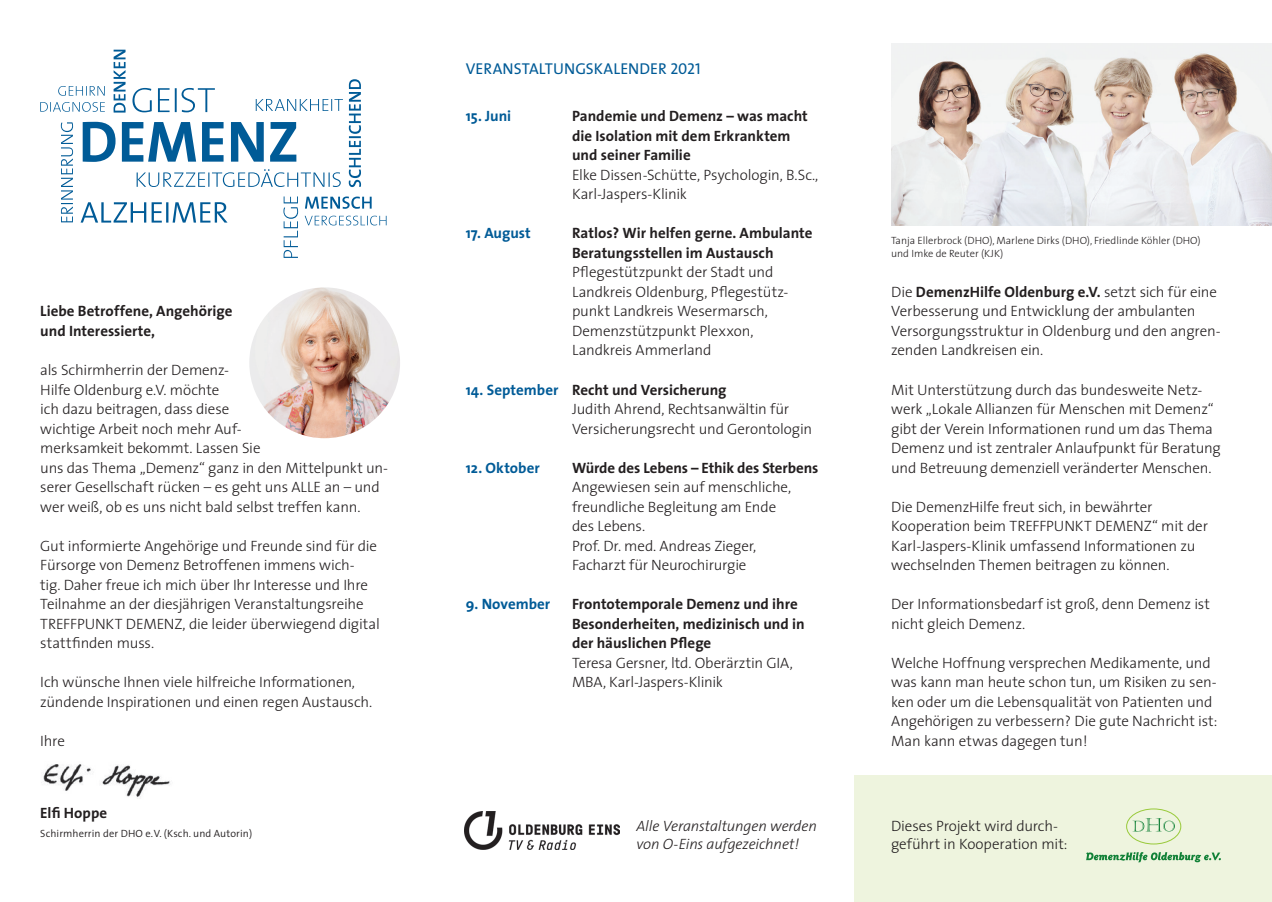
<style>
.page{position:relative;width:1272px;height:902px;background:#fff}
.page>*{position:absolute;margin:0;border:0;box-sizing:border-box;transform-origin:0 0}
.t1{font:15.75px "The Sans";letter-spacing:.005em;color:#005b97}
.t2{font:300 15px/19.5px "The Sans";letter-spacing:-.01em;color:#231f20}
.t3{font:700 15px/19.5px "The Sans";color:#231f20}
.t4{font:italic 300 15px/18.8px "The Sans";letter-spacing:-.01em;color:#231f20}
.t5{font:700 15px "The Sans";color:#005b97}
.t6{font:300 10.5px/13.5px "The Sans";color:#231f20}
.t7{font:300 10.5px "The Sans";letter-spacing:.01em;color:#231f20}
.s1{font-family:"The Sans Caps"}
.s2{font-weight:700;color:#005b97}
.s3{font-weight:700}
</style>
<div class="page">
<div style="left:854px;top:775px;width:417px;height:126px;background:#eef4de"></div>
<svg style="left:1086px;top:852px;width:134px;height:10px"></svg>
<svg style="left:1132px;top:818px;width:42px;height:13px"></svg>
<div style="left:1126px;top:808px;width:55px;height:36px;border:1px solid #99ca3b;border-radius:50%"></div>
<img style="left:41px;top:764px;width:129px;height:33px">
<img style="left:891px;top:43px;width:380px;height:183px">
<img style="left:465px;top:811px;width:154px;height:38px">
<img style="left:249px;top:287px;width:151px;height:151px;border-radius:75px">
<svg style="left:83px;top:122px;width:213px;height:40px"></svg>
<svg style="left:137px;top:169px;width:204px;height:18px"></svg>
<svg style="left:61px;top:122px;width:12px;height:100px"></svg>
<svg style="left:349px;top:79px;width:12px;height:108px"></svg>
<svg style="left:132px;top:88px;width:83px;height:24px"></svg>
<svg style="left:58px;top:86px;width:47px;height:10px"></svg>
<svg style="left:305px;top:216px;width:81px;height:9px"></svg>
<svg style="left:283px;top:196px;width:15px;height:62px"></svg>
<svg style="left:81px;top:202px;width:146px;height:20px"></svg>
<svg style="left:40px;top:102px;width:65px;height:10px"></svg>
<svg style="left:256px;top:99px;width:87px;height:12px"></svg>
<svg style="left:113px;top:50px;width:13px;height:62px"></svg>
<svg style="left:305px;top:196px;width:66px;height:13px"></svg>
<p class="t3" style="left:40px;top:301px;width:194px">Liebe Betroffene, Angehörige und Interessierte,</p>
<p class="t2" style="left:40px;top:359px;width:349px">als Schirmherrin der Demenz-<br>Hilfe Oldenburg e.V. möchte<br>ich dazu beitragen, dass diese<br>wichtige Arbeit noch mehr Auf-<br>merksamkeit bekommt. Lassen Sie<br>uns das Thema „ Demenz“ ganz in den Mittelpunkt un&shy;serer Gesellschaft rücken – es geht uns ALLE an – und wer weiß, ob es uns nicht bald selbst treffen kann.</p>
<p class="t2" style="left:40px;top:535px;width:341px">Gut informierte Angehörige und Freunde sind für die Fürsorge von Demenz Betroffenen immens wich-<br>tig. Daher freue ich mich über Ihr Interesse und Ihre Teilnahme an der diesjährigen Veranstaltungsreihe TREFFPUNKT DEMENZ, die leider überwiegend digital stattfinden muss.</p>
<p class="t2" style="left:40px;top:671px;width:333px">Ich wünsche Ihnen viele hilfreiche Informationen, zündende Inspirationen und einen regen Austausch.</p>
<p class="t2" style="left:40px;top:730px;width:26px">Ihre</p>
<p class="t1" style="left:465px;top:56px;width:236px">VERANSTALTUNGSKALEND<span class="s1">ER 2021</span></p>
<p class="t5" style="left:465px;top:104px;width:47px">15. Juni</p>
<p class="t3" style="left:572px;top:106px;width:237px">Pandemie und Demenz – was macht die Isolation mit dem Erkranktem und seiner Familie</p>
<p class="t2" style="left:572px;top:164px;width:248px">Elke Dissen-Schütte, Psychologin, B.Sc.,<br>Karl-Jaspers-Klinik</p>
<p class="t5" style="left:465px;top:221px;width:67px">17. August</p>
<p class="t3" style="left:572px;top:223px;width:242px">Ratlos? Wir helfen gerne. Ambulante<br>Beratungsstellen im Austausch</p>
<p class="t2" style="left:572px;top:262px;width:218px">Pflegestützpunkt der Stadt und<br>Landkreis Oldenburg, Pflegestütz&shy;punkt Landkreis Wesermarsch,<br>Demenzstützpunkt Plexxon,<br>Landkreis Ammerland</p>
<p class="t2" style="left:572px;top:379px;width:242px;text-indent:-106px"><span class="s2">14. September</span> <span class="s3">Recht und Versicherung<br></span>Judith Ahrend, Rechtsanwältin für<br>Versicherungsrecht und Gerontologin</p>
<p class="t5" style="left:465px;top:455px;width:76px">12. Oktober</p>
<p class="t3" style="left:572px;top:457px;width:248px">Würde des Lebens – Ethik des Sterbens</p>
<p class="t2" style="left:572px;top:476px;width:220px">Angewiesen sein auf menschliche, freundliche Begleitung am Ende des Lebens.<br>Prof. Dr. med. Andreas Zieger,<br>Facharzt für Neurochirurgie</p>
<p class="t5" style="left:465px;top:591px;width:86px">9. November</p>
<p class="t3" style="left:572px;top:594px;width:234px">Frontotemporale Demenz und ihre<br>Besonderheiten, medizinisch und in der häuslichen Pflege</p>
<p class="t2" style="left:572px;top:652px;width:222px">Teresa Gersner, ltd. Oberärztin GIA,<br>MBA, Karl-Jaspers-Klinik</p>
<p class="t3" style="left:40px;top:802px;width:68px">Elfi Hoppe</p>
<p class="t7" style="left:40px;top:824px;width:213px">Schirmherrin der DHO e. V. (Ksch. und Autorin)</p>
<p class="t4" style="left:636px;top:815px;width:182px">Alle Veranstaltungen werden von O-Eins aufgezeichnet!</p>
<p class="t6" style="left:891px;top:233px;width:311px">Tanja Ellerbrock (DHO), Marlene Dirks (DHO), Friedlinde Köhler (DHO) und Imke de Reuter (KJK)</p>
<p class="t2" style="left:891px;top:281px;width:331px">Die <span class="s3">DemenzHilfe Oldenburg e.V.</span> setzt sich für eine Verbesserung und Entwicklung der ambulanten Versorgungsstruktur in Oldenburg und den angren&shy;zenden Landkreisen ein.</p>
<p class="t2" style="left:891px;top:379px;width:331px">Mit Unterstützung durch das bundesweite Netz&shy;werk „Lokale Allianzen für Menschen mit Demenz“ gibt der Verein Informationen rund um das Thema Demenz und ist zentraler Anlaufpunkt für Beratung und Betreuung demenziell veränderter Menschen.</p>
<p class="t2" style="left:891px;top:496px;width:318px">Die DemenzHilfe freut sich, in bewährter Kooperation beim TREFFPUNKT DEMENZ“ mit der Karl-Jaspers-Klinik umfassend Informationen zu wechselnden Themen beitragen zu können.</p>
<p class="t2" style="left:891px;top:593px;width:320px">Der Informationsbedarf ist groß, denn Demenz ist nicht gleich Demenz.</p>
<p class="t2" style="left:891px;top:652px;width:328px">Welche Hoffnung versprechen Medikamente, und was kann man heute schon tun, um Risiken zu sen&shy;ken oder um die Lebensqualität von Patienten und Angehörigen zu verbessern? Die gute Nachricht ist:<br>Man kann etwas dagegen tun!</p>
<p class="t2" style="left:891px;top:815px;width:178px;line-height:18.8px">Dieses Projekt wird durch&shy;geführt in Kooperation mit:</p>
</div>
